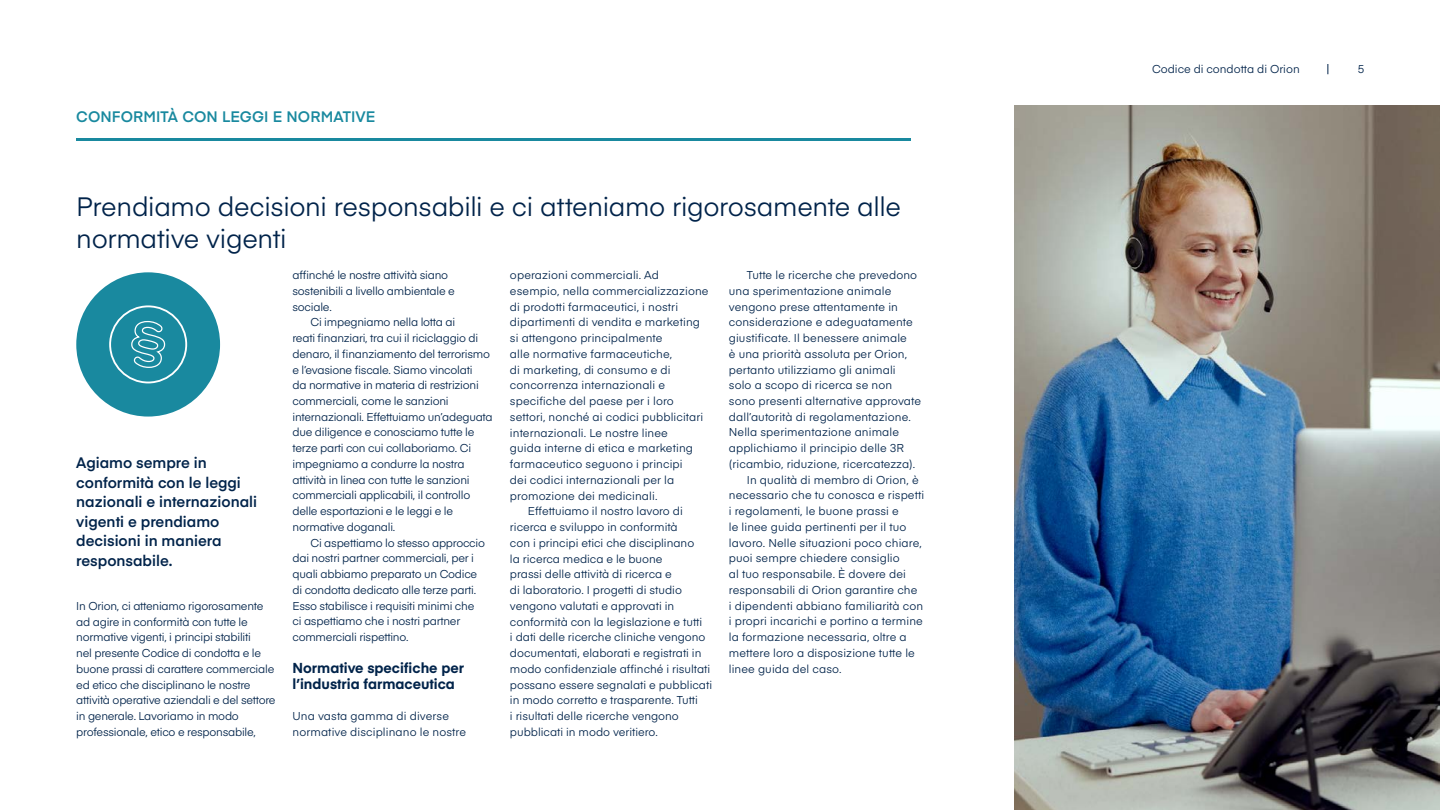
<style>
.page{position:relative;width:1440px;height:810px;background:#fff}
.page>*{position:absolute;margin:0;border:0;box-sizing:border-box;transform-origin:0 0}
.t1{font:26.25px/32.2px "Eina 03";letter-spacing:-.01em;color:#00234a}
.t2{font:600 15px/19.5px "Eina 03";color:#00234a}
.t3{font:600 15px "Eina 03";letter-spacing:.005em;color:#19899f}
.t4{font:700 14.25px/16.5px "Eina 03";color:#00234a}
.t5{font:11.25px/15.8px "Eina 03";color:#00234a}
.t6{font:11.25px/15.8px "Eina 03";letter-spacing:-.02em;color:#00234a}
</style>
<div class="page">
<div style="left:76px;top:272px;width:144px;height:145px;background:#19899f;border-radius:50%"></div>
<div style="left:109px;top:305px;width:78px;height:78px;border:2px solid #fff;border-radius:50%"></div>
<svg style="left:131px;top:321px;width:35px;height:47px"></svg>
<hr style="left:76px;top:138px;width:835px;height:3px;background:#19899f">
<img style="left:1015px;top:106px;width:425px;height:704px">
<h2 class="t3" style="left:76px;top:105px;width:301px">CONFORMITÀ CON LEGGI E NORMATIVE</h2>
<h1 class="t1" style="left:76px;top:189px;width:826px">Prendiamo decisioni responsabili e ci atteniamo rigorosamente alle normative vigenti</h1>
<p class="t6" style="left:292px;top:266px;width:164px">affinché le nostre attività siano sostenibili a livello ambientale e sociale.</p>
<p class="t6" style="left:292px;top:314px;width:202px;text-indent:18px">Ci impegniamo nella lotta ai<br>reati finanziari, tra cui il riciclaggio di denaro, il finanziamento del terrorismo e l’evasione fiscale. Siamo vincolati<br>da normative in materia di restrizioni commerciali, come le sanzioni internazionali. Effettuiamo un’adeguata due diligence e conosciamo tutte le terze parti con cui collaboriamo. Ci impegniamo a condurre la nostra attività in linea con tutte le sanzioni commerciali applicabili, il controllo delle esportazioni e le leggi e le normative doganali.</p>
<p class="t6" style="left:292px;top:534px;width:194px;text-indent:18px">Ci aspettiamo lo stesso approccio dai nostri partner commerciali, per i quali abbiamo preparato un Codice di condotta dedicato alle terze parti.<br>Esso stabilisce i requisiti minimi che ci aspettiamo che i nostri partner commerciali rispettino.</p>
<p class="t4" style="left:292px;top:659px;width:173px">Normative specifiche per l’industria farmaceutica</p>
<p class="t5" style="left:292px;top:707px;width:175px">Una vasta gamma di diverse normative disciplinano le nostre</p>
<p class="t5" style="left:747px;top:266px;width:172px">Tutte le ricerche che prevedono</p>
<p class="t5" style="left:729px;top:282px;width:164px">una sperimentazione animale</p>
<p class="t5" style="left:729px;top:298px;width:171px">vengono prese attentamente in</p>
<p class="t5" style="left:729px;top:314px;width:185px">considerazione e adeguatamente</p>
<p class="t5" style="left:729px;top:329px;width:180px">giustificate. Il benessere animale</p>
<p class="t5" style="left:729px;top:345px;width:180px">è una priorità assoluta per Orion,</p>
<p class="t5" style="left:729px;top:361px;width:168px">pertanto utilizziamo gli animali</p>
<p class="t5" style="left:729px;top:377px;width:165px">solo a scopo di ricerca se non</p>
<p class="t5" style="left:729px;top:392px;width:194px">sono presenti alternative approvate</p>
<p class="t5" style="left:729px;top:408px;width:183px">dall’autorità di regolamentazione.</p>
<p class="t5" style="left:729px;top:424px;width:172px">Nella sperimentazione animale</p>
<p class="t5" style="left:729px;top:440px;width:177px">applichiamo il principio delle 3R</p>
<p class="t5" style="left:729px;top:455px;width:188px">(ricambio, riduzione, ricercatezza).</p>
<p class="t5" style="left:747px;top:471px;width:173px">In qualità di membro di Orion, è</p>
<p class="t5" style="left:729px;top:487px;width:197px">necessario che tu conosca e rispetti</p>
<p class="t5" style="left:729px;top:503px;width:171px">i regolamenti, le buone prassi e</p>
<p class="t5" style="left:729px;top:518px;width:179px">le linee guida pertinenti per il tuo</p>
<p class="t5" style="left:729px;top:534px;width:195px">lavoro. Nelle situazioni poco chiare,</p>
<p class="t5" style="left:729px;top:550px;width:172px">puoi sempre chiedere consiglio</p>
<p class="t5" style="left:729px;top:566px;width:178px">al tuo responsabile. È dovere dei</p>
<p class="t5" style="left:729px;top:581px;width:190px">responsabili di Orion garantire che</p>
<p class="t5" style="left:729px;top:597px;width:196px">i dipendenti abbiano familiarità con</p>
<p class="t5" style="left:729px;top:613px;width:196px">i propri incarichi e portino a termine</p>
<p class="t5" style="left:729px;top:629px;width:179px">la formazione necessaria, oltre a</p>
<p class="t5" style="left:729px;top:644px;width:188px">mettere loro a disposizione tutte le</p>
<p class="t5" style="left:729px;top:660px;width:114px">linee guida del caso.</p>
<p class="t5" style="left:510px;top:266px;width:150px">operazioni commerciali. Ad</p>
<p class="t5" style="left:510px;top:282px;width:200px">esempio, nella commercializzazione</p>
<p class="t5" style="left:510px;top:298px;width:170px">di prodotti farmaceutici, i nostri</p>
<p class="t5" style="left:510px;top:314px;width:191px">dipartimenti di vendita e marketing</p>
<p class="t5" style="left:510px;top:329px;width:154px">si attengono principalmente</p>
<p class="t5" style="left:510px;top:345px;width:164px">alle normative farmaceutiche,</p>
<p class="t5" style="left:510px;top:361px;width:162px">di marketing, di consumo e di</p>
<p class="t5" style="left:510px;top:377px;width:157px">concorrenza internazionali e</p>
<p class="t5" style="left:510px;top:392px;width:165px">specifiche del paese per i loro</p>
<p class="t5" style="left:510px;top:408px;width:195px">settori, nonché ai codici pubblicitari</p>
<p class="t5" style="left:510px;top:424px;width:159px">internazionali. Le nostre linee</p>
<p class="t5" style="left:510px;top:440px;width:184px">guida interne di etica e marketing</p>
<p class="t5" style="left:510px;top:455px;width:174px">farmaceutico seguono i principi</p>
<p class="t5" style="left:510px;top:471px;width:166px">dei codici internazionali per la</p>
<p class="t5" style="left:510px;top:487px;width:149px">promozione dei medicinali.</p>
<p class="t5" style="left:528px;top:503px;width:156px">Effettuiamo il nostro lavoro di</p>
<p class="t5" style="left:510px;top:518px;width:169px">ricerca e sviluppo in conformità</p>
<p class="t5" style="left:510px;top:534px;width:186px">con i principi etici che disciplinano</p>
<p class="t5" style="left:510px;top:550px;width:154px">la ricerca medica e le buone</p>
<p class="t5" style="left:510px;top:566px;width:163px">prassi delle attività di ricerca e</p>
<p class="t5" style="left:510px;top:581px;width:173px">di laboratorio. I progetti di studio</p>
<p class="t5" style="left:510px;top:597px;width:166px">vengono valutati e approvati in</p>
<p class="t5" style="left:510px;top:613px;width:194px">conformità con la legislazione e tutti</p>
<p class="t5" style="left:510px;top:629px;width:197px">i dati delle ricerche cliniche vengono</p>
<p class="t5" style="left:510px;top:644px;width:193px">documentati, elaborati e registrati in</p>
<p class="t5" style="left:510px;top:660px;width:202px">modo confidenziale affinché i risultati</p>
<p class="t5" style="left:510px;top:676px;width:204px">possano essere segnalati e pubblicati</p>
<p class="t5" style="left:510px;top:692px;width:189px">in modo corretto e trasparente. Tutti</p>
<p class="t5" style="left:510px;top:707px;width:170px">i risultati delle ricerche vengono</p>
<p class="t5" style="left:510px;top:723px;width:150px">pubblicati in modo veritiero.</p>
<h2 class="t2" style="left:76px;top:452px;width:182px">Agiamo sempre in conformità con le leggi nazionali e internazionali vigenti e prendiamo decisioni in maniera responsabile.</h2>
<p class="t6" style="left:76px;top:597px;width:201px">In Orion, ci atteniamo rigorosamente ad agire in conformità con tutte le normative vigenti, i principi stabiliti<br>nel presente Codice di condotta e le buone prassi di carattere commerciale ed etico che disciplinano le nostre attività operative aziendali e del settore in generale. Lavoriamo in modo professionale, etico e responsabile,</p>
<p class="t5" style="left:1152px;top:61px;width:149px">Codice di condotta di Orion</p>
<p class="t5" style="left:1358px;top:61px;width:8px">5</p>
</div>
